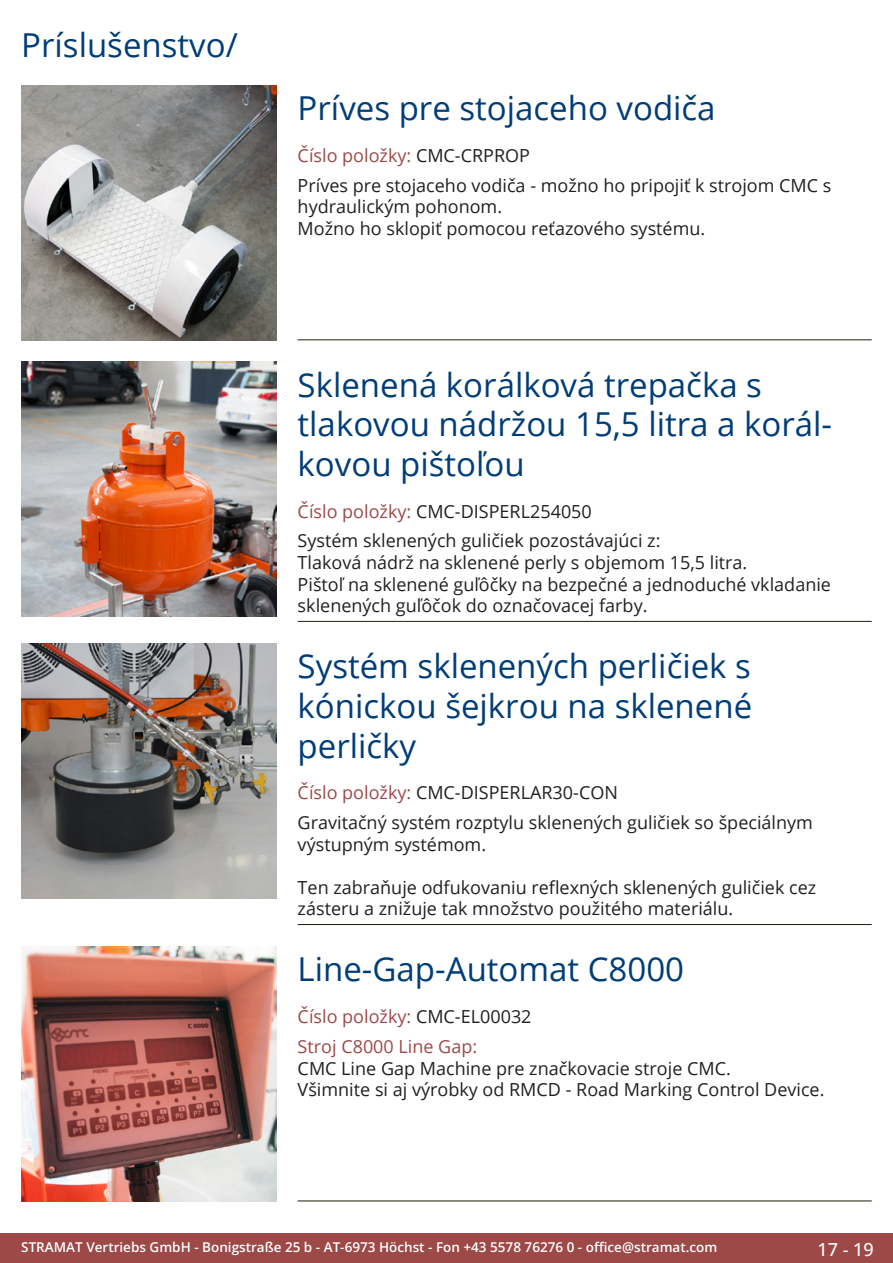
<style>
.page{position:relative;width:893px;height:1263px;background:#fff}
.page>*{position:absolute;margin:0;border:0;box-sizing:border-box;transform-origin:0 0}
.Produkttitel{font:33px/39.6px "Open Sans";color:#003d78}
.RastTitel{font:33px "Open Sans";color:#003d78}
.Beschreibung_Text{font:18px/21.6px "Open Sans";color:#231f20}
.TechDaten_Überschrif{font:18px "Open Sans";color:#231f20}
.TechDaten_Überschrif-2{font:18px "Open Sans";color:#9c4948}
.t1{font:500 18px "Open Sans";color:#fff}
.t2{font:600 13.5px "Open Sans";color:#fff}
.s1{color:#231f20}
.s2{color:#9c4948}
</style>
<div class="page">
<div style="left:0;top:1233px;width:893px;height:30px;background:#9c4948"></div>
<hr style="left:298px;top:340px;width:574px;height:1px;background:#201d08">
<hr style="left:298px;top:621px;width:574px;height:1px;background:#201d08">
<hr style="left:298px;top:924px;width:574px;height:1px;background:#201d08">
<hr style="left:298px;top:1201px;width:574px;height:1px;background:#201d08">
<img style="left:21px;top:85px;width:255px;height:255px">
<img style="left:21px;top:361px;width:255px;height:256px">
<img style="left:21px;top:643px;width:255px;height:255px">
<img style="left:21px;top:946px;width:255px;height:255px">
<p class="RastTitel" style="left:21px;top:22px;width:218px">Príslušenstvo/</p>
<p class="Produkttitel" style="left:298px;top:88px;width:419px">Príves pre stojaceho vodiča</p>
<p class="TechDaten_Überschrif-2" style="left:298px;top:143px;width:234px">Číslo položky: <span class="s1">CMC-CRPROP</span></p>
<p class="Beschreibung_Text" style="left:298px;top:174px;width:535px">Príves pre stojaceho vodiča - možno ho pripojiť k strojom CMC s hydraulickým pohonom.<br>Možno ho sklopiť pomocou reťazového systému.</p>
<p class="Produkttitel" style="left:298px;top:364px;width:533px">Sklenená korálková trepačka s tlakovou nádržou 15,5 litra a korál&shy;kovou pištoľou</p>
<p class="TechDaten_Überschrif" style="left:298px;top:499px;width:296px"><span class="s2">Číslo položky:</span> CMC-DISPERL254050</p>
<p class="Beschreibung_Text" style="left:298px;top:530px;width:535px">Systém sklenených guličiek pozostávajúci z:<br>Tlaková nádrž na sklenené perly s objemom 15,5 litra.<br>Pištoľ na sklenené guľôčky na bezpečné a jednoduché vkladanie sklenených guľôčok do označovacej farby.</p>
<p class="Produkttitel" style="left:298px;top:646px;width:456px;text-align:justify">Systém sklenených perličiek s kónickou šejkrou na sklenené perličky</p>
<p class="TechDaten_Überschrif" style="left:298px;top:780px;width:322px"><span class="s2">Číslo položky:</span> CMC-DISPERLAR30-CON</p>
<p class="Beschreibung_Text" style="left:298px;top:811px;width:517px">Gravitačný systém rozptylu sklenených guličiek so špeciálnym výstupným systémom.</p>
<p class="Beschreibung_Text" style="left:298px;top:876px;width:520px">Ten zabraňuje odfukovaniu reflexných sklenených guličiek cez zásteru a znižuje tak množstvo použitého materiálu.</p>
<p class="Produkttitel" style="left:298px;top:949px;width:388px">Line-Gap-Automat C8000</p>
<p class="TechDaten_Überschrif-2" style="left:298px;top:1004px;width:235px">Číslo položky: <span class="s1">CMC-EL00032</span></p>
<p class="Beschreibung_Text" style="left:298px;top:1035px;width:528px"><span class="s2">Stroj C8000 Line Gap:<br></span>CMC Line Gap Machine pre značkovacie stroje CMC.<br>Všimnite si aj výrobky od RMCD - Road Marking Control Device.</p>
<p class="t2" style="left:21px;top:1238px;width:698px">STRAMAT Vertriebs GmbH - Bonigstraße 25 b - AT-6973 Höchst - Fon +43 5578 76276 0 - office@stramat.com</p>
<p class="t1" style="left:817px;top:1237px;width:58px">17 - 19</p>
</div>
